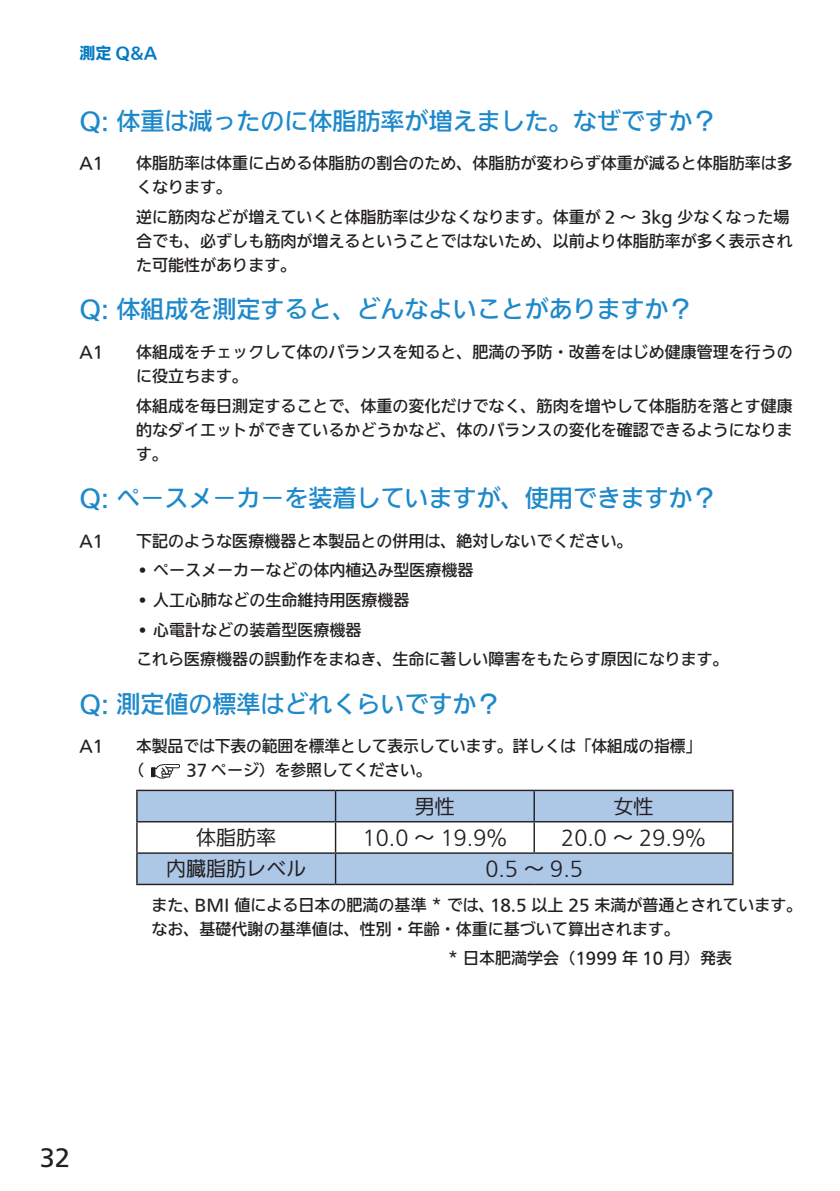
<style>
.page{position:relative;width:840px;height:1191px;background:#fff}
.page>*{position:absolute;margin:0;border:0;box-sizing:border-box;transform-origin:0 0}
.t1{font:500 24px "Iwa UD Go Hon Pro";color:#1e89ca}
.t2{font:500 23px "Iwa UD Go Hon Pro";color:#231f20}
.t3{font:100 20px "Iwa UD Go Hon Pro";color:#231f20}
.t4{font:500 16px/24px "Iwa UD Go Hon Pro";color:#231f20}
.t5{font:700 16px "Iwa UD Go Dsp Pro";color:#0079c2}
</style>
<div class="page">
<svg style="left:152px;top:764px;width:28px;height:14px"></svg>
<div style="left:151px;top:767px;width:4px;height:10px;border:1px solid #231f20"></div>
<svg style="left:137px;top:791px;width:594px;height:92px;fill:#adc7e7"></svg>
<hr style="left:136px;top:789px;width:199px;height:2px;background:#231f20">
<hr style="left:136px;top:791px;width:1px;height:30px;background:#231f20">
<hr style="left:335px;top:789px;width:199px;height:2px;background:#231f20">
<hr style="left:334px;top:791px;width:2px;height:30px;background:#231f20">
<hr style="left:534px;top:789px;width:199px;height:2px;background:#231f20">
<hr style="left:533px;top:791px;width:1px;height:30px;background:#231f20">
<hr style="left:731px;top:791px;width:2px;height:30px;background:#231f20">
<hr style="left:136px;top:821px;width:199px;height:1px;background:#231f20">
<hr style="left:136px;top:822px;width:1px;height:30px;background:#231f20">
<hr style="left:335px;top:821px;width:199px;height:1px;background:#231f20">
<hr style="left:334px;top:822px;width:2px;height:30px;background:#231f20">
<hr style="left:534px;top:821px;width:199px;height:1px;background:#231f20">
<hr style="left:533px;top:822px;width:1px;height:30px;background:#231f20">
<hr style="left:731px;top:822px;width:2px;height:30px;background:#231f20">
<hr style="left:136px;top:852px;width:199px;height:2px;background:#231f20">
<svg style="left:136px;top:854px;width:1px;height:29px"></svg>
<hr style="left:335px;top:852px;width:199px;height:2px;background:#231f20">
<hr style="left:334px;top:854px;width:2px;height:29px;background:#231f20">
<hr style="left:534px;top:852px;width:199px;height:2px;background:#231f20">
<hr style="left:731px;top:854px;width:2px;height:29px;background:#231f20">
<hr style="left:136px;top:883px;width:199px;height:2px;background:#231f20">
<hr style="left:335px;top:883px;width:199px;height:2px;background:#231f20">
<hr style="left:534px;top:883px;width:199px;height:2px;background:#231f20">
<p class="t5" style="left:79px;top:42px;width:79px">測定 Q&amp;A</p>
<h1 class="t1" style="left:79px;top:103px;width:638px">Q: 体重は減ったのに体脂肪率が増えました。なぜですか？</h1>
<p class="t4" style="left:79px;top:151px;width:25px">A1</p>
<p class="t4" style="left:136px;top:151px;width:657px">体脂肪率は体重に占める体脂肪の割合のため、体脂肪が変わらず体重が減ると体脂肪率は多くなります。</p>
<p class="t4" style="left:136px;top:205px;width:657px">逆に筋肉などが増えていくと体脂肪率は少なくなります。体重が 2 ～ 3kg 少なくなった場合でも、必ずしも筋肉が増えるということではないため、以前より体脂肪率が多く表示された可能性があります。</p>
<h1 class="t1" style="left:79px;top:292px;width:614px">Q: 体組成を測定すると、どんなよいことがありますか？</h1>
<p class="t4" style="left:79px;top:340px;width:25px">A1</p>
<p class="t4" style="left:136px;top:340px;width:657px">体組成をチェックして体のバランスを知ると、肥満の予防・改善をはじめ健康管理を行うのに役立ちます。</p>
<p class="t4" style="left:136px;top:394px;width:657px;text-align:justify">体組成を毎日測定することで、体重の変化だけでなく、筋肉を増やして体脂肪を落とす健康的なダイエットができているかどうかなど、体のバランスの変化を確認できるようになります。</p>
<h1 class="t1" style="left:79px;top:480px;width:638px">Q: ペ－スメ－カ－を装着していますが、使用できますか？</h1>
<p class="t4" style="left:79px;top:529px;width:25px">A1</p>
<p class="t4" style="left:136px;top:529px;width:497px">下記のような医療機器と本製品との併用は、絶対しないでください。</p>
<p class="t4" style="left:136px;top:558px;width:339px">• ペースメーカーなどの体内植込み型医療機器</p>
<p class="t4" style="left:136px;top:588px;width:275px">• 人工心肺などの生命維持用医療機器</p>
<p class="t4" style="left:136px;top:615px;width:593px;line-height:29.6px">• 心電計などの装着型医療機器<br>これら医療機器の誤動作をまねき、生命に著しい障害をもたらす原因になります。</p>
<h1 class="t1" style="left:79px;top:686px;width:422px">Q: 測定値の標準はどれくらいですか？</h1>
<p class="t4" style="left:79px;top:734px;width:25px">A1</p>
<p class="t4" style="left:128px;top:734px;width:574px;text-indent:8px">本製品では下表の範囲を標準として表示しています。詳しくは「体組成の指標」（</p>
<p class="t4" style="left:186px;top:758px;width:247px">37 ページ）を参照してください。</p>
<p class="t3" style="left:414px;top:792px;width:42px">男性</p>
<p class="t3" style="left:613px;top:792px;width:41px">女性</p>
<p class="t3" style="left:196px;top:824px;width:81px">体脂肪率</p>
<p class="t3" style="left:362px;top:824px;width:146px">10.0 ～ 19.9%</p>
<p class="t3" style="left:561px;top:824px;width:146px">20.0 ～ 29.9%</p>
<p class="t3" style="left:166px;top:855px;width:141px">内臓脂肪レベル</p>
<p class="t3" style="left:485px;top:855px;width:99px">0.5 ～ 9.5</p>
<p class="t4" style="left:151px;top:892px;width:652px">また、BMI 値による日本の肥満の基準 * では、18.5 以上 25 未満が普通とされています。なお、基礎代謝の基準値は、性別・年齢・体重に基づいて算出されます。</p>
<p class="t4" style="left:447px;top:946px;width:286px">* 日本肥満学会（1999 年 10 月）発表</p>
<h2 class="t2" style="left:40px;top:1140px;width:32px">32</h2>
</div>
